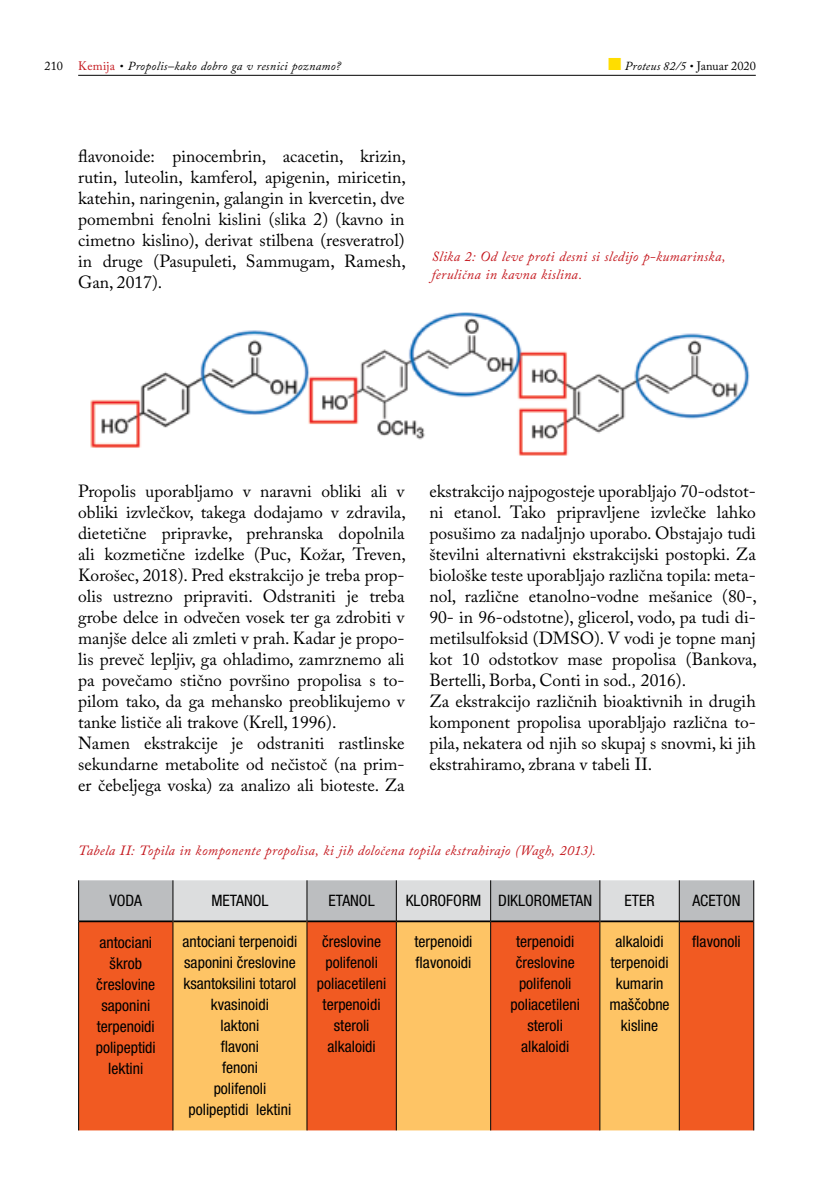
<style>
.page{position:relative;width:834px;height:1191px;background:#fff}
.page>*{position:absolute;margin:0;border:0;box-sizing:border-box;transform-origin:0 0}
.t1{font:17.5px/21px "Adobe Caslon Pro";color:#000}
.t2{font:condensed 15.75px/21px "Helvetica Neue LT Pro";color:#000;text-align:center}
.t3{font:italic 14px/17.8px "Adobe Caslon Pro";letter-spacing:.02em;color:#c4161c}
.t4{font:italic 12.25px "Adobe Caslon Pro";letter-spacing:.025em;color:#000}
.s1{font-style:normal}
.s2{font-style:normal;color:#c4161c}
.s3{color:#fd0}
.s4{font-style:italic}
</style>
<div class="page">
<hr style="left:78px;top:75px;width:677px;height:1px;background:#000">
<img style="left:90px;top:313px;width:660px;height:143px">
<svg style="left:79px;top:880px;width:674px;height:40px;background:#c9cbcc"></svg>
<div style="left:79px;top:922px;width:674px;height:208px;background:#f15a22"></div>
<svg style="left:173px;top:922px;width:505px;height:208px;background:#f7994a"></svg>
<hr style="left:79px;top:920px;width:93px;height:2px;background:#000">
<hr style="left:173px;top:920px;width:133px;height:2px;background:#000">
<hr style="left:307px;top:920px;width:89px;height:2px;background:#000">
<hr style="left:396px;top:920px;width:94px;height:2px;background:#000">
<hr style="left:491px;top:920px;width:108px;height:2px;background:#000">
<hr style="left:600px;top:920px;width:78px;height:2px;background:#000">
<hr style="left:679px;top:920px;width:74px;height:2px;background:#000">
<hr style="left:78px;top:880px;width:1px;height:41px;background:#000">
<hr style="left:172px;top:880px;width:1px;height:41px;background:#000">
<hr style="left:306px;top:880px;width:1px;height:41px;background:#000">
<hr style="left:396px;top:880px;width:1px;height:41px;background:#000">
<hr style="left:490px;top:880px;width:1px;height:41px;background:#000">
<hr style="left:599px;top:880px;width:1px;height:41px;background:#000">
<hr style="left:678px;top:880px;width:1px;height:41px;background:#000">
<hr style="left:753px;top:880px;width:1px;height:41px;background:#000">
<hr style="left:78px;top:921px;width:1px;height:209px;background:#000">
<hr style="left:172px;top:921px;width:1px;height:209px;background:#000">
<hr style="left:306px;top:921px;width:1px;height:209px;background:#000">
<hr style="left:396px;top:921px;width:1px;height:209px;background:#000">
<hr style="left:490px;top:921px;width:1px;height:209px;background:#000">
<hr style="left:599px;top:921px;width:1px;height:209px;background:#000">
<hr style="left:678px;top:921px;width:1px;height:209px;background:#000">
<hr style="left:753px;top:921px;width:1px;height:209px;background:#000">
<p class="t4" style="left:45px;top:59px;width:298px"><span class="s1">210</span> <span class="s2">Kemija</span> • Propolis–kako dobro ga v resnici poznamo?</p>
<p class="t4" style="left:608px;top:59px;width:149px"><span class="s3">■</span> Proteus 82/5 • <span class="s1">Januar 2020</span></p>
<p class="t1" style="left:78px;top:145px;width:329px;text-align:justify">flavonoide: pinocembrin, acacetin, krizin, rutin, luteolin, kamferol, apigenin, miricetin, katehin, naringenin, galangin in kvercetin, dve pomembni fenolni kislini (slika 2) (kavno in cimetno kislino), derivat stilbena (resveratrol) in druge (Pasupuleti, Sammugam, Ramesh, Gan, 2017).</p>
<p class="t3" style="left:432px;top:247px;width:295px">Slika 2: Od leve proti desni si sledijo p-kumarinska, ferulična in kavna kislina.</p>
<p class="t1" style="left:78px;top:480px;width:329px">Propolis uporabljamo v naravni obliki ali v obliki izvlečkov, takega dodajamo v zdravila, dietetične pripravke, prehranska dopolnila ali kozmetične izdelke (Puc, Kožar, Treven, Korošec, 2018). Pred ekstrakcijo je treba prop&shy;olis ustrezno pripraviti. Odstraniti je treba grobe delce in odvečen vosek ter ga zdrobiti v manjše delce ali zmleti v prah. Kadar je propo&shy;lis preveč lepljiv, ga ohladimo, zamrznemo ali pa povečamo stično površino propolisa s to&shy;pilom tako, da ga mehansko preoblikujemo v tanke lističe ali trakove (Krell, 1996).<br>Namen ekstrakcije je odstraniti rastlinske sekundarne metabolite od nečistoč (na prim&shy;er čebeljega voska) za analizo ali bioteste. Za</p>
<p class="t1" style="left:429px;top:480px;width:329px">ekstrakcijo najpogosteje uporabljajo 70-odstot&shy;ni etanol. Tako pripravljene izvlečke lahko posušimo za nadaljnjo uporabo. Obstajajo tudi številni alternativni ekstrakcijski postopki. Za biološke teste uporabljajo različna topila: meta&shy;nol, različne etanolno-vodne mešanice (80-, 90- in 96-odstotne), glicerol, vodo, pa tudi di&shy;metilsulfoksid (DMSO). V vodi je topne manj kot 10 odstotkov mase propolisa (Bankova, Bertelli, Borba, Conti in sod<span class="s4">.,</span> 2016).<br>Za ekstrakcijo različnih bioaktivnih in drugih komponent propolisa uporabljajo različna to&shy;pila, nekatera od njih so skupaj s snovmi, ki jih ekstrahiramo, zbrana v tabeli II.</p>
<p class="t3" style="left:78px;top:841px;width:519px">Tabela II: Topila in komponente propolisa, ki jih določena topila ekstrahirajo (Wagh, 2013).</p>
<p class="t2" style="left:109px;top:890px;width:34px">VODA</p>
<p class="t2" style="left:211px;top:890px;width:59px">METANOL</p>
<p class="t2" style="left:328px;top:890px;width:48px">ETANOL</p>
<p class="t2" style="left:405px;top:890px;width:188px">KLOROFORM DIKLOROMETAN</p>
<p class="t2" style="left:624px;top:890px;width:32px">ETER</p>
<p class="t2" style="left:692px;top:890px;width:50px">ACETON</p>
<p class="t2" style="left:96px;top:931px;width:62px">antociani škrob čreslovine saponini terpenoidi polipeptidi lektini</p>
<p class="t2" style="left:182px;top:931px;width:116px">antociani terpenoidi saponini čreslovine ksantoksilini totarol kvasinoidi<br>laktoni<br>flavoni<br>fenoni<br>polifenoli polipeptidi lektini</p>
<p class="t2" style="left:317px;top:931px;width:71px">čreslovine polifenoli poliacetileni terpenoidi steroli alkaloidi</p>
<p class="t2" style="left:414px;top:931px;width:60px;text-align:left">terpenoidi flavonoidi</p>
<p class="t2" style="left:510px;top:931px;width:71px">terpenoidi čreslovine polifenoli poliacetileni steroli alkaloidi</p>
<p class="t2" style="left:609px;top:931px;width:62px">alkaloidi terpenoidi kumarin maščobne kisline</p>
<p class="t2" style="left:692px;top:931px;width:50px">flavonoli</p>
</div>
